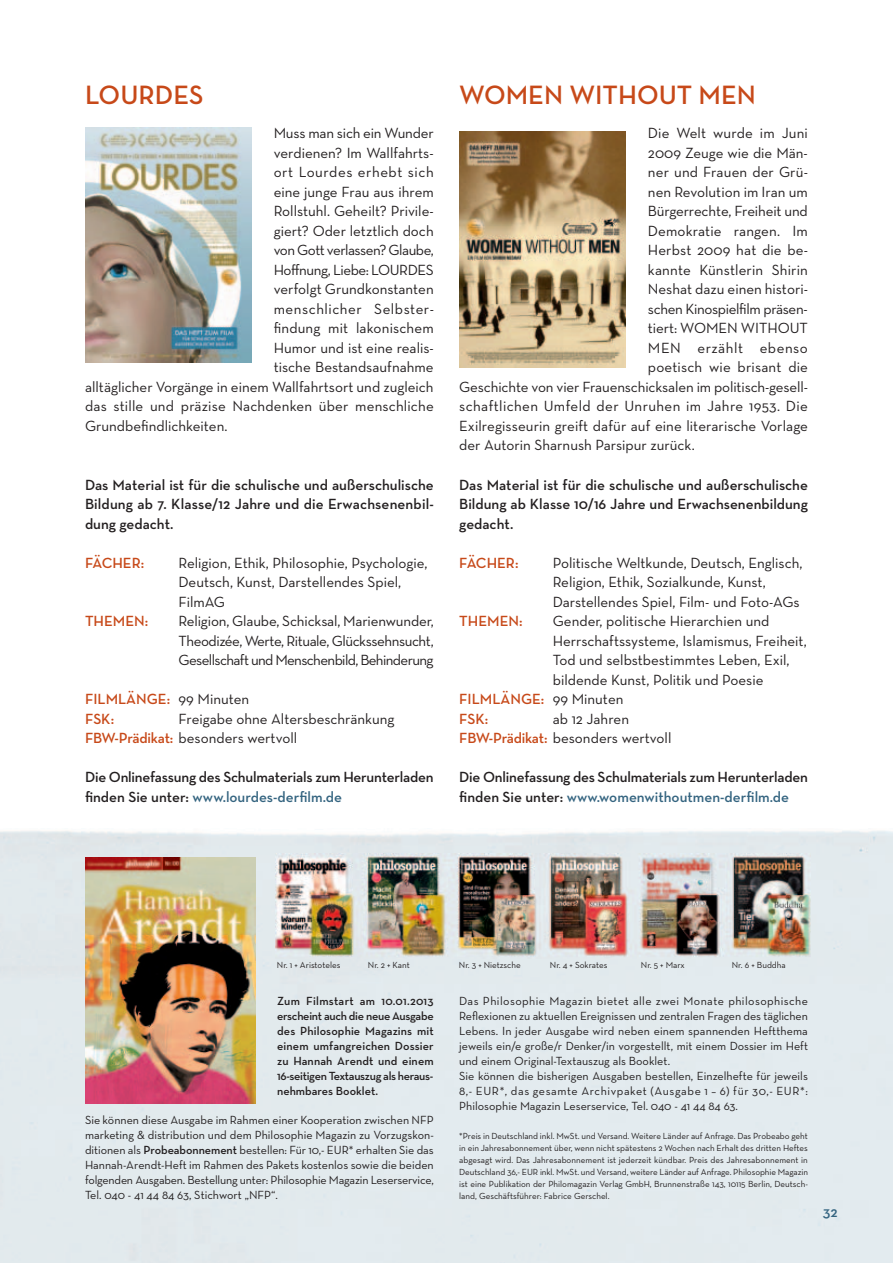
<style>
.page{position:relative;width:893px;height:1263px;background:#fff}
.page>*{position:absolute;margin:0;border:0;box-sizing:border-box;transform-origin:0 0}
.t1{font:600 27px "Neutra Text";color:#c74919}
.t2{font:15px/19.5px "Neutra Text";color:#231f20}
.t3{font:600 15px/19.5px "Neutra Text";color:#231f20;text-align:justify}
.t4{font:600 15px/19.5px "Neutra Text";color:#c74919}
.t5{font:15px "Neutra Text";letter-spacing:.035em;color:#231f20}
.t6{font:15px "Neutra Text";letter-spacing:.025em;color:#231f20}
.t7{font:15px "Neutra Text";letter-spacing:-.025em;color:#231f20}
.t8{font:15px "Neutra Text";letter-spacing:-.035em;color:#231f20}
.t9{font:15px "Neutra Text";letter-spacing:-.03em;color:#231f20}
.t10{font:600 15px "Neutra Text";color:#346480}
.t11{font:12px/15px "Neutra Text";color:#231f20;text-align:justify}
.t12{font:600 12px/15px "Neutra Text";letter-spacing:-.025em;color:#231f20;text-align:justify}
.t13{font:9px/12px "Neutra Text";color:#231f20;text-align:justify}
.s1{font-weight:400;color:#231f20}
.s2{font-weight:600;color:#c74919}
.s3{color:#346480}
.s4{font-weight:600}
</style>
<div class="page">
<div style="left:0;top:831px;width:893px;height:432px;background:#e2eaed"></div>
<img style="left:85px;top:127px;width:167px;height:236px">
<img style="left:459px;top:132px;width:167px;height:235px">
<img style="left:85px;top:858px;width:170px;height:245px">
<img style="left:276px;top:853px;width:535px;height:106px">
<h1 class="t1" style="left:85px;top:84px;width:120px">LOURDES</h1>
<p class="t2" style="left:274px;top:125px;width:161px">Muss man sich ein Wunder</p>
<p class="t2" style="left:274px;top:144px;width:161px">verdienen? Im Wallfahrts-</p>
<p class="t5" style="left:274px;top:167px;width:161px">ort Lourdes erhebt sich</p>
<p class="t2" style="left:274px;top:183px;width:161px">eine junge Frau aus ihrem</p>
<p class="t2" style="left:274px;top:203px;width:161px">Rollstuhl. Geheilt? Privile-</p>
<p class="t2" style="left:274px;top:222px;width:161px">giert? Oder letztlich doch</p>
<p class="t8" style="left:274px;top:245px;width:161px">von Gott verlassen? Glau be,</p>
<p class="t9" style="left:274px;top:264px;width:161px">Hoffnung, Liebe: LOURDES</p>
<p class="t2" style="left:274px;top:281px;width:161px">verfolgt Grund konstanten</p>
<p class="t5" style="left:274px;top:303px;width:162px">menschlicher Selbster -</p>
<p class="t2" style="left:274px;top:320px;width:161px">findung mit lakonischem</p>
<p class="t2" style="left:274px;top:339px;width:161px">Humor und ist eine realis-</p>
<p class="t2" style="left:274px;top:359px;width:161px">tische Bestandsaufnahme</p>
<p class="t2" style="left:85px;top:378px;width:350px">alltäglicher Vorgänge in einem Wallfahrtsort und zugleich</p>
<p class="t2" style="left:85px;top:398px;width:350px">das stille und präzise Nachdenken über menschliche</p>
<p class="t2" style="left:85px;top:417px;width:144px">Grundbefindlichkeiten.</p>
<p class="t3" style="left:85px;top:476px;width:350px">Das Material ist für die schulische und außerschulische Bildung ab 7. Klasse/12 Jahre und die Erwachsenenbil&shy;dung gedacht.</p>
<p class="t4" style="left:85px;top:554px;width:61px">FÄCHER:</p>
<p class="t2" style="left:179px;top:554px;width:250px">Religion, Ethik, Philosophie, Psychologie,<br>Deutsch, Kunst, Darstellendes Spiel,<br>FilmAG</p>
<p class="t4" style="left:85px;top:612px;width:65px">THEMEN:</p>
<p class="t2" style="left:179px;top:612px;width:257px;text-align:justify">Religion, Glaube, Schicksal, Marienwunder, Theodizée, Werte, Rituale, Glückssehnsucht, Gesellschaft und Menschenbild, Behinderung</p>
<p class="t4" style="left:85px;top:690px;width:166px">FILMLÄNGE: <span class="s1">99 Minuten<br></span>FSK:</p>
<p class="t2" style="left:85px;top:710px;width:311px;text-indent:94px">Freigabe ohne Altersbeschränkung<br><span class="s2">FBW-Prädikat:</span> besonders wertvoll</p>
<p class="t3" style="left:85px;top:768px;width:350px">Die Onlinefassung des Schulmaterials zum Herunterladen finden Sie unter: <span class="s3">www.lourdes-derfilm.de</span></p>
<h1 class="t1" style="left:459px;top:84px;width:298px">WOMEN WITHOUT MEN</h1>
<p class="t2" style="left:648px;top:125px;width:161px">Die Welt wurde im Juni</p>
<p class="t2" style="left:648px;top:144px;width:161px">2009 Zeuge wie die Män-</p>
<p class="t2" style="left:648px;top:164px;width:161px">ner und Frauen der Grü-</p>
<p class="t2" style="left:648px;top:183px;width:161px">nen Revolution im Iran um</p>
<p class="t2" style="left:648px;top:203px;width:161px">Bürgerrechte, Freiheit und</p>
<p class="t2" style="left:648px;top:222px;width:161px">Demokratie rangen. Im</p>
<p class="t2" style="left:648px;top:242px;width:161px">Herbst 2009 hat die be-</p>
<p class="t2" style="left:648px;top:261px;width:161px">kannte Künstlerin Shirin</p>
<p class="t2" style="left:648px;top:281px;width:161px">Neshat dazu einen histori-</p>
<p class="t7" style="left:648px;top:303px;width:161px">schen Kinospielfilm präsen -</p>
<p class="t2" style="left:648px;top:320px;width:161px">tiert: WOMEN WITHOUT</p>
<p class="t5" style="left:648px;top:342px;width:161px">MEN erzählt ebenso</p>
<p class="t2" style="left:648px;top:359px;width:161px">poetisch wie brisant die</p>
<p class="t2" style="left:459px;top:378px;width:350px">Geschichte von vier Frauenschicksalen im politisch-gesell-</p>
<p class="t6" style="left:459px;top:401px;width:350px">schaftlichen Umfeld der Unruhen im Jahre 1953. Die</p>
<p class="t2" style="left:459px;top:417px;width:350px">Exilregisseurin greift dafür auf eine literarische Vorlage</p>
<p class="t2" style="left:459px;top:437px;width:237px">der Autorin Sharnush Parsipur zurück.</p>
<p class="t3" style="left:459px;top:476px;width:350px">Das Material ist für die schulische und außerschulische Bildung ab Klasse 10/16 Jahre und Erwachsenenbildung gedacht.</p>
<p class="t4" style="left:459px;top:554px;width:61px">FÄCHER:</p>
<p class="t2" style="left:553px;top:554px;width:251px">Politische Weltkunde, Deutsch, Englisch,<br>Religion, Ethik, Sozialkunde, Kunst,<br>Darstellendes Spiel, Film- und Foto-AGs</p>
<p class="t4" style="left:459px;top:612px;width:65px">THEMEN:</p>
<p class="t2" style="left:553px;top:612px;width:218px">Gender, politische Hierarchien und</p>
<p class="t2" style="left:553px;top:632px;width:255px">Herrschaftssysteme, Islamismus, Freiheit,</p>
<p class="t2" style="left:553px;top:651px;width:238px">Tod und selbstbestimmtes Leben, Exil,</p>
<p class="t2" style="left:553px;top:671px;width:212px">bildende Kunst, Politik und Poesie</p>
<p class="t4" style="left:459px;top:690px;width:166px">FILMLÄNGE: <span class="s1">99 Minuten</span></p>
<p class="t4" style="left:459px;top:710px;width:31px">FSK:</p>
<p class="t2" style="left:459px;top:710px;width:214px;text-indent:94px">ab 12 Jahren<br><span class="s2">FBW-Prädikat:</span> besonders wertvoll</p>
<p class="t3" style="left:459px;top:768px;width:350px">Die Onlinefassung des Schulmaterials zum Herunterladen finden Sie unter: <span class="s3">www.womenwithoutmen-derfilm.de</span></p>
<p class="t13" style="left:277px;top:960px;width:65px">Nr. 1 + Aristoteles</p>
<p class="t13" style="left:368px;top:960px;width:43px">Nr. 2 + Kant</p>
<p class="t13" style="left:459px;top:960px;width:63px">Nr. 3 + Nietzsche</p>
<p class="t13" style="left:550px;top:960px;width:59px">Nr. 4 + Sokrates</p>
<p class="t13" style="left:641px;top:960px;width:45px">Nr. 5 + Marx</p>
<p class="t13" style="left:732px;top:960px;width:55px">Nr. 6 + Buddha</p>
<p class="t12" style="left:277px;top:995px;width:158px">Zum Filmstart am 10.01.2013 erscheint auch die neue Ausgabe des Philosophie Magazins mit einem umfangreichen Dossier zu Hannah Arendt und einem 16-seitigen Textauszug als heraus&shy;nehmbares Booklet.</p>
<p class="t11" style="left:85px;top:1113px;width:350px">Sie können diese Ausgabe im Rahmen einer Kooperation zwischen NFP marketing &amp; distribution und dem Philosophie Magazin zu Vorzugskon&shy;ditionen als <span class="s4">Probeabonnement</span> bestellen: Für 10,- EUR* erhalten Sie das Hannah-Arendt-Heft im Rahmen des Pakets kostenlos sowie die beiden folgenden Ausgaben. Bestellung unter: Philosophie Magazin Leserservice, Tel. 040 - 41 44 84 63, Stichwort „NFP“.</p>
<p class="t11" style="left:459px;top:995px;width:350px;text-align:left">Das Philosophie Magazin bietet alle zwei Monate philosophische Reflexionen zu aktuellen Ereignissen und zentralen Fragen des täglichen Lebens. In jeder Ausgabe wird neben einem spannenden Heftthema jeweils ein/e große/r Denker/in vorgestellt, mit einem Dossier im Heft und einem Original-Textauszug als Booklet.<br>Sie können die bisherigen Ausgaben bestellen, Einzelhefte für jeweils 8,- EUR*, das gesamte Archivpaket (Ausgabe 1 – 6) für 30,- EUR*:<br>Philosophie Magazin Leserservice, Tel. 040 - 41 44 84 63.</p>
<p class="t13" style="left:459px;top:1130px;width:350px">*Preis in Deutschland inkl. MwSt. und Versand. Weitere Länder auf Anfrage. Das Probeabo geht in ein Jahresabonnement über, wenn nicht spätestens 2 Wochen nach Erhalt des dritten Heftes abgesagt wird. Das Jahresabonnement ist jederzeit kündbar. Preis des Jahresabonnement in Deutschland 36,- EUR inkl. MwSt. und Versand, weitere Länder auf Anfrage. Philosophie Magazin ist eine Publikation der Philomagazin Verlag GmbH, Brunnenstraße 143, 10115 Berlin, Deutsch&shy;land, Geschäftsführer: Fabrice Gerschel.</p>
<p class="t10" style="left:823px;top:1206px;width:16px">32</p>
</div>
